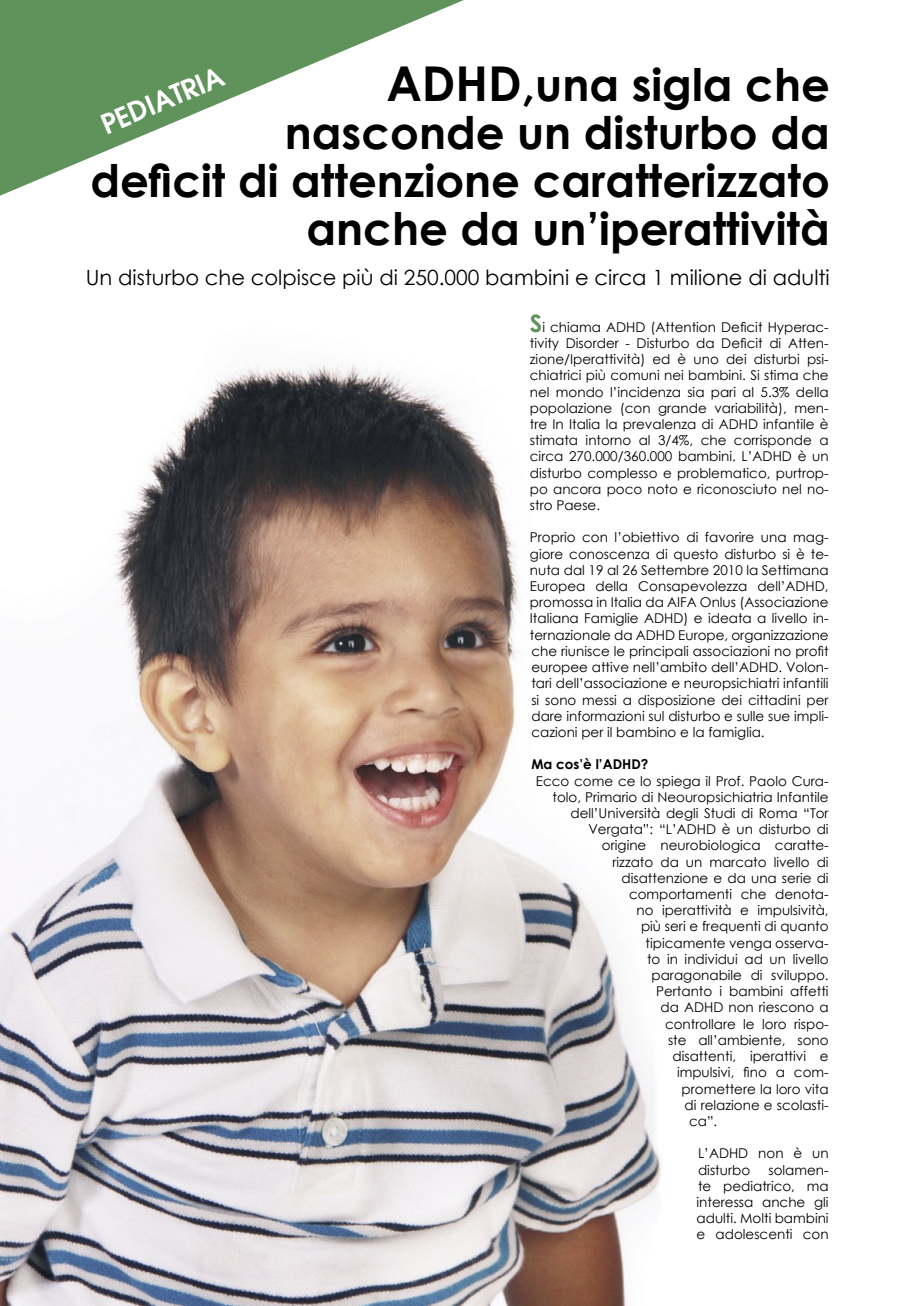
<style>
.page{position:relative;width:915px;height:1306px;background:#fff}
.page>*{position:absolute;margin:0;border:0;box-sizing:border-box;transform-origin:0 0}
.t1{font:700 45px/48px "Century Gothic";color:#000;text-align:right}
.t2{font:600 27px "Avant Garde";color:#fff}
.t3{font:21px "Century Gothic";color:#000}
.t4{font:13.5px/16.2px "Century Gothic";color:#000;text-align:justify}
.t5{font:700 13.5px "Century Gothic";color:#000}
.s1{font-size:48px}
.s2{font-weight:700;font-size:24px;color:#60925c}
</style>
<div class="page">
<img style="left:0;top:364px;width:661px;height:941px">
<svg style="left:0;top:0;width:463px;height:196px"></svg>
<h2 class="t2" style="left:95px;top:109px;width:132px;rotate:-23deg">PEDIATRIA</h2>
<h1 class="t1" style="left:90px;top:59px;width:740px"><span class="s1">ADHD,</span>una sigla che<br>nasconde un disturbo da<br>deficit di attenzione caratterizzato anche da un’iperattività</h1>
<h3 class="t3" style="left:86px;top:263px;width:745px">Un disturbo che colpisce più di 250.000 bambini e circa 1 milione di adulti</h3>
<p class="t4" style="left:529px;top:318px;width:300px"><span class="s2">S</span>i chiama ADHD (Attention Deficit Hyperac&shy;tivity Disorder - Disturbo da Deficit di Atten&shy;zione/Iperattività) ed è uno dei disturbi psi&shy;chiatrici più comuni nei bambini. Si stima che nel mondo l’incidenza sia pari al 5.3% della popolazione (con grande variabilità), men&shy;tre In Italia la prevalenza di ADHD infantile è stimata intorno al 3/4%, che corrisponde a circa 270.000/360.000 bambini. L’ADHD è un disturbo complesso e problematico, purtrop&shy;po ancora poco noto e riconosciuto nel no&shy;stro Paese.</p>
<p class="t4" style="left:529px;top:529px;width:300px">Proprio con l’obiettivo di favorire una mag&shy;giore conoscenza di questo disturbo si è te&shy;nuta dal 19 al 26 Settembre 2010 la Settimana Europea della Consapevolezza dell’ADHD, promossa in Italia da AIFA Onlus (Associazione Italiana Famiglie ADHD) e ideata a livello in&shy;ternazionale da ADHD Europe, organizzazione che riunisce le principali associazioni no profit europee attive nell’ambito dell’ADHD. Volon&shy;tari dell’associazione e neuropsichiatri infantili si sono messi a disposizione dei cittadini per dare informazioni sul disturbo e sulle sue impli&shy;cazioni per il bambino e la famiglia.</p>
<p class="t5" style="left:531px;top:754px;width:118px">Ma cos’è l’ADHD?</p>
<p class="t4" style="left:535px;top:772px;width:294px">Ecco come ce lo spiega il Prof. Paolo Cura-</p>
<p class="t4" style="left:552px;top:788px;width:277px">tolo, Primario di Neouropsichiatria Infantile</p>
<p class="t4" style="left:570px;top:804px;width:260px">dell’Università degli Studi di Roma “Tor</p>
<p class="t4" style="left:588px;top:821px;width:242px">Vergata”: “L’ADHD è un disturbo di</p>
<p class="t4" style="left:601px;top:837px;width:228px">origine neurobiologica caratte-</p>
<p class="t4" style="left:612px;top:853px;width:217px">rizzato da un marcato livello di</p>
<p class="t4" style="left:621px;top:869px;width:208px">disattenzione e da una serie di</p>
<p class="t4" style="left:628px;top:885px;width:201px">comportamenti che denota-</p>
<p class="t4" style="left:636px;top:902px;width:193px">no iperattività e impulsività,</p>
<p class="t4" style="left:640px;top:918px;width:189px">più seri e frequenti di quanto</p>
<p class="t4" style="left:645px;top:934px;width:184px">tipicamente venga osserva-</p>
<p class="t4" style="left:646px;top:950px;width:183px">to in individui ad un livello</p>
<p class="t4" style="left:651px;top:966px;width:178px">paragonabile di sviluppo.</p>
<p class="t4" style="left:655px;top:983px;width:174px">Pertanto i bambini affetti</p>
<p class="t4" style="left:660px;top:999px;width:170px">da ADHD non riescono a</p>
<p class="t4" style="left:664px;top:1015px;width:165px">controllare le loro rispo-</p>
<p class="t4" style="left:667px;top:1031px;width:162px">ste all’ambiente, sono</p>
<p class="t4" style="left:672px;top:1047px;width:158px">disattenti, iperattivi e</p>
<p class="t4" style="left:676px;top:1064px;width:153px">impulsivi, fino a com-</p>
<p class="t4" style="left:681px;top:1080px;width:148px">promettere la loro vita</p>
<p class="t4" style="left:684px;top:1096px;width:145px">di relazione e scolasti-</p>
<p class="t4" style="left:688px;top:1112px;width:30px">ca”.</p>
<p class="t4" style="left:697px;top:1145px;width:132px">L’ADHD non è un disturbo</p>
<p class="t4" style="left:696px;top:1161px;width:134px;text-indent:72px">solamen&shy;te pediatrico, ma interessa anche gli adulti. Molti bambini e adolescenti con</p>
</div>
